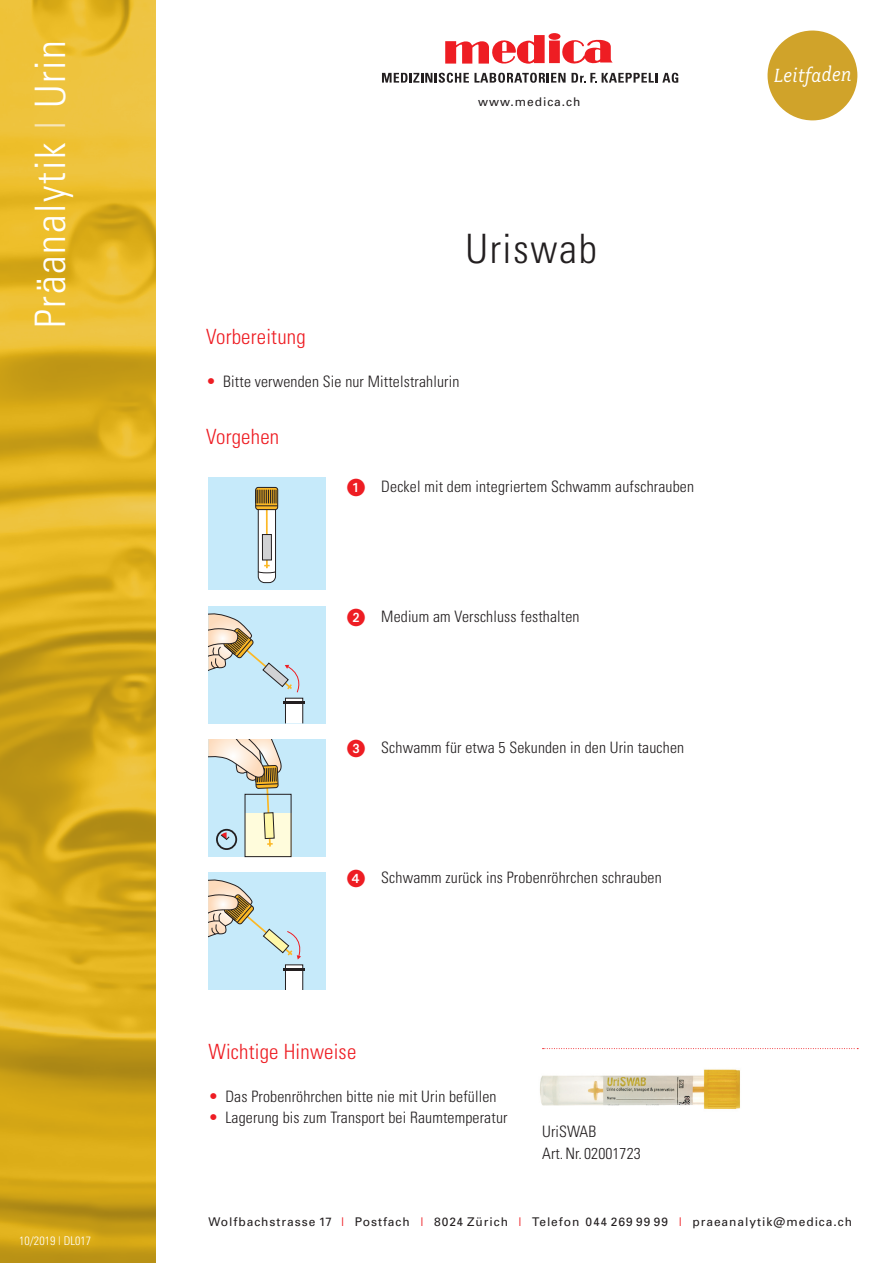
<style>
.page{position:relative;width:893px;height:1263px;background:#fff}
.page>*{position:absolute;margin:0;border:0;box-sizing:border-box;transform-origin:0 0}
.t1{font:300 condensed 42px "Univers";letter-spacing:.04em;color:#fff}
.HHT{font:300 condensed 40.5px "Univers";letter-spacing:.04em;color:#231f20}
.t2{font:italic 21.3px "Fairplex Narrow";color:#fff}
.haupttitel{font:300 condensed 21px "Univers";letter-spacing:.01em;color:#ee1d23}
.aufzählung_grösser{font:300 condensed 15.75px "Univers";letter-spacing:.01em;color:#231f20}
.body{font:300 condensed 15.75px "Univers";letter-spacing:.005em;color:#231f20}
.t3{font:12px "Univers";letter-spacing:.08em;color:#231f20}
.versionsnummer{font:300 condensed 12px "Univers";letter-spacing:.005em;color:#fff}
.s1{color:#f6e5b9}
.s2{font-size:16.5px;color:#ee1d23}
.s3{font-family:"European Pi One";font-weight:400;font-stretch:normal;font-size:18px;color:#ee1d23}
.s4{color:#ee1d23}
</style>
<div class="page">
<img style="left:0;top:0;width:155px;height:1263px">
<div style="left:767px;top:30px;width:91px;height:91px;background:#d0a32a;border-radius:50%"></div>
<svg style="left:445px;top:33px;width:168px;height:31px"></svg>
<svg style="left:382px;top:73px;width:296px;height:10px"></svg>
<img style="left:540px;top:1069px;width:200px;height:40px">
<svg style="left:543px;top:1048px;width:315px;height:1px"></svg>
<div style="left:208px;top:477px;width:118px;height:113px;background:#c6eafa"></div>
<div style="left:208px;top:606px;width:118px;height:117px;background:#c6eafa"></div>
<div style="left:208px;top:739px;width:118px;height:118px;background:#c6eafa"></div>
<div style="left:208px;top:872px;width:118px;height:117px;background:#c6eafa"></div>
<div style="left:245px;top:813px;width:46px;height:44px;background:#fffcdc"></div>
<div style="left:245px;top:794px;width:47px;height:63px;border:1px solid #231f20"></div>
<div style="left:216px;top:829px;width:21px;height:21px;border:2px solid #231f20;border-radius:50%"></div>
<div style="left:258px;top:500px;width:18px;height:83px;background:#fff;border-radius:6px"></div>
<div style="left:258px;top:500px;width:18px;height:83px;border:1px solid #231f20;border-radius:6px"></div>
<hr style="left:283px;top:968px;width:22px;height:3px;background:#231f20">
<svg style="left:208px;top:613px;width:97px;height:233px"></svg>
<svg style="left:257px;top:565px;width:19px;height:9px"></svg>
<hr style="left:266px;top:510px;width:2px;height:58px;background:#fcb825">
<svg style="left:256px;top:487px;width:22px;height:23px"></svg>
<div style="left:255px;top:487px;width:23px;height:23px;border:1px solid #231f20;border-radius:3px"></div>
<svg style="left:255px;top:490px;width:22px;height:16px"></svg>
<div style="left:262px;top:534px;width:9px;height:26px;background:#d1d2d4"></div>
<div style="left:262px;top:534px;width:10px;height:26px;border:1px solid #231f20"></div>
<svg style="left:208px;top:879px;width:96px;height:110px"></svg>
<p class="t1" style="left:25px;top:328px;width:289px;rotate:-90deg">Präanalytik <span class="s1">|</span> Urin</p>
<p class="versionsnummer" style="left:19px;top:1233px;width:74px">10/2019 | DL017</p>
<p class="t3" style="left:478px;top:94px;width:104px">www.medica.ch</p>
<p class="HHT" style="left:466px;top:224px;width:133px">Uriswab</p>
<p class="haupttitel" style="left:206px;top:324px;width:101px">Vorbereitung</p>
<p class="aufzählung_grösser" style="left:206px;top:372px;width:255px"><span class="s2">•</span> Bitte verwenden Sie nur Mittelstrahlurin</p>
<p class="haupttitel" style="left:206px;top:424px;width:74px">Vorgehen</p>
<p class="aufzählung_grösser" style="left:347px;top:477px;width:348px"><span class="s3">1</span> Deckel mit dem integriertem Schwamm aufschrauben</p>
<p class="aufzählung_grösser" style="left:347px;top:607px;width:234px"><span class="s3">2</span> Medium am Verschluss festhalten</p>
<p class="aufzählung_grösser" style="left:347px;top:737px;width:338px"><span class="s3">3</span> Schwamm für etwa 5 Sekunden in den Urin tauchen</p>
<p class="aufzählung_grösser" style="left:347px;top:868px;width:316px"><span class="s3">4</span> Schwamm zurück ins Probenröhrchen schrauben</p>
<p class="haupttitel" style="left:208px;top:1039px;width:149px">Wichtige Hinweise</p>
<p class="aufzählung_grösser" style="left:208px;top:1087px;width:290px"><span class="s2">•</span> Das Probenröhrchen bitte nie mit Urin befüllen</p>
<p class="aufzählung_grösser" style="left:208px;top:1108px;width:301px"><span class="s2">•</span> Lagerung bis zum Transport bei Raumtemperatur</p>
<p class="body" style="left:542px;top:1122px;width:56px">UriSWAB</p>
<p class="body" style="left:542px;top:1143px;width:100px">Art.Nr. 02001723</p>
<p class="t2" style="left:773px;top:64px;width:79px;rotate:-1deg">Leitfaden</p>
<p class="t3" style="left:208px;top:1214px;width:645px">Wolfbachstrasse 17 <span class="s4">|</span> Postfach <span class="s4">|</span> 8024 Zürich <span class="s4">|</span> Telefon 044 269 99 99 <span class="s4">|</span> praeanalytik@medica.ch</p>
</div>
